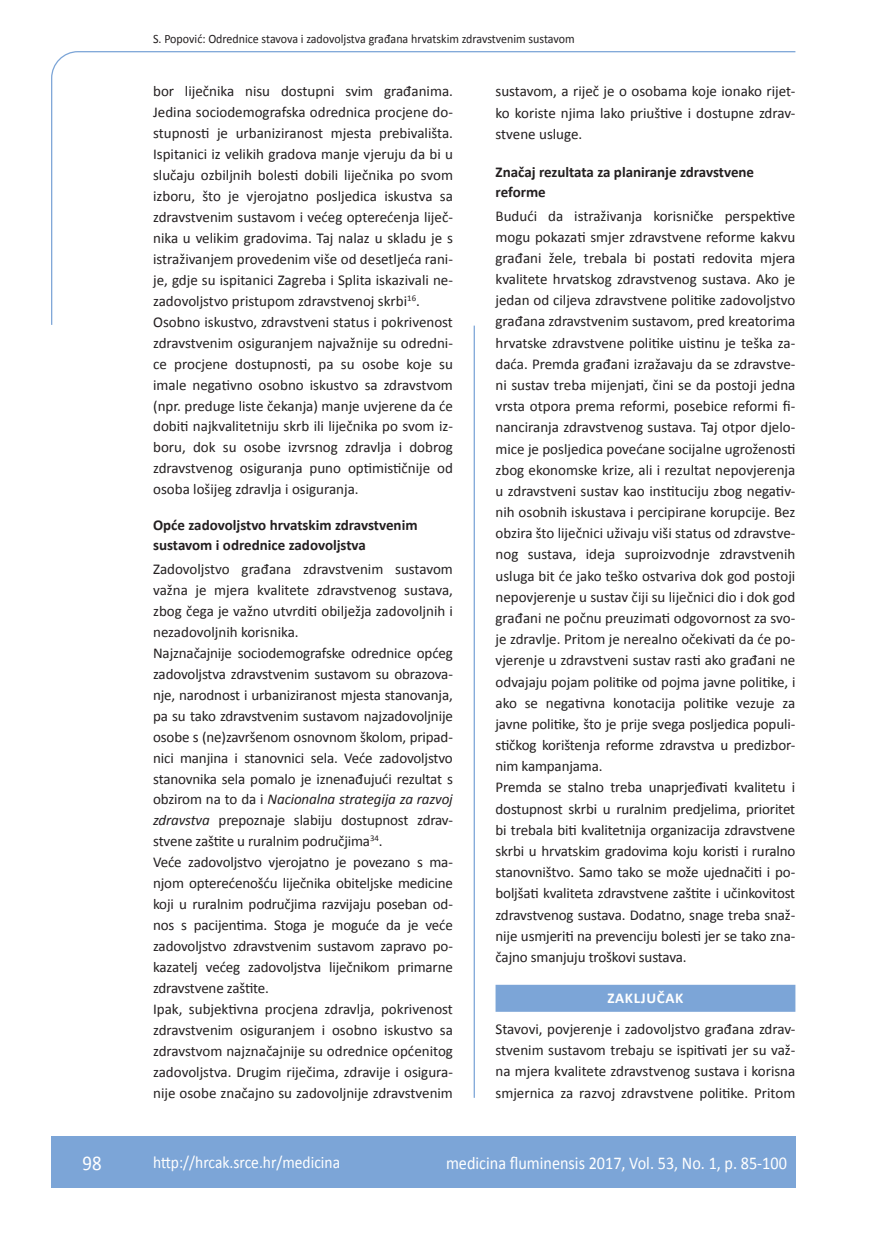
<style>
.page{position:relative;width:872px;height:1234px;background:#fff}
.page>*{position:absolute;margin:0;border:0;box-sizing:border-box;transform-origin:0 0}
.t1{font:21px "Calibri";color:#fff;scale:.9 1}
.t2{font:18px "Calibri";color:#fff;scale:.9 1}
.t3{font:17.25px "Calibri";color:#fff;scale:.9 1}
.t4{font:15px/21px "Calibri";letter-spacing:-.01em;color:#231f20}
.t5{font:700 15px/20.9px "Calibri";color:#231f20}
.t6{font:700 15px "Calibri";letter-spacing:.04em;color:#fff}
.t7{font:12.75px "Calibri";color:#231f20;scale:.94 1}
.s1{font-style:italic}
</style>
<div class="page">
<svg style="left:51px;top:51px;width:745px;height:274px"></svg>
<hr style="left:473px;top:325px;width:2px;height:772px;background:#7ca5d7">
<div style="left:51px;top:1135px;width:744px;height:51px;background:#7ca5d7"></div>
<div style="left:495px;top:984px;width:300px;height:27px;background:#7ca5d7"></div>
<p class="t7" style="left:153px;top:30px;width:450px">S. Popović: Odrednice stavova i zadovoljstva građana hrvatskim zdravstvenim sustavom</p>
<p class="t4" style="left:153px;top:80px;width:301px">bor liječnika nisu dostupni svim građanima.<br>Jedina sociodemografska odrednica procjene do&shy;stupnosti je urbaniziranost mjesta prebivališta.<br>Ispitanici iz velikih gradova manje vjeruju da bi u slučaju ozbiljnih bolesti dobili liječnika po svom izboru, što je vjerojatno posljedica iskustva sa zdravstvenim sustavom i većeg opterećenja liječ&shy;nika u velikim gradovima. Taj nalaz u skladu je s istraživanjem provedenim više od desetljeća rani&shy;je, gdje su ispitanici Zagreba i Splita iskazivali ne&shy;zadovoljstvo pristupom zdravstvenoj skrbi<sup>16</sup>.<br>Osobno iskustvo, zdravstveni status i pokrivenost zdravstvenim osiguranjem najvažnije su odredni&shy;ce procjene dostupnosti, pa su osobe koje su imale negativno osobno iskustvo sa zdravstvom (npr. preduge liste čekanja) manje uvjerene da će dobiti najkvalitetniju skrb ili liječnika po svom iz&shy;boru, dok su osobe izvrsnog zdravlja i dobrog zdravstvenog osiguranja puno optimističnije od osoba lošijeg zdravlja i osiguranja.</p>
<p class="t5" style="left:153px;top:513px;width:266px">Opće zadovoljstvo hrvatskim zdravstvenim sustavom i odrednice zadovoljstva</p>
<p class="t4" style="left:153px;top:558px;width:301px">Zadovoljstvo građana zdravstvenim sustavom važna je mjera kvalitete zdravstvenog sustava, zbog čega je važno utvrditi obilježja zadovoljnih i nezadovoljnih korisnika.<br>Najznačajnije sociodemografske odrednice općeg zadovoljstva zdravstvenim sustavom su obrazova&shy;nje, narodnost i urbaniziranost mjesta stanovanja, pa su tako zdravstvenim sustavom najzadovoljnije osobe s (ne)završenom osnovnom školom, pripad&shy;nici manjina i stanovnici sela. Veće zadovoljstvo stanovnika sela pomalo je iznenađujući rezultat s obzirom na to da i <span class="s1">Nacionalna strategija za razvoj zdravstva</span> prepoznaje slabiju dostupnost zdrav&shy;stvene zaštite u ruralnim područjima<sup>34</sup>.<br>Veće zadovoljstvo vjerojatno je povezano s ma&shy;njom opterećenošću liječnika obiteljske medicine koji u ruralnim područjima razvijaju poseban od&shy;nos s pacijentima. Stoga je moguće da je veće zadovoljstvo zdravstvenim sustavom zapravo po&shy;kazatelj većeg zadovoljstva liječnikom primarne zdravstvene zaštite.<br>Ipak, subjektivna procjena zdravlja, pokrivenost zdravstvenim osiguranjem i osobno iskustvo sa zdravstvom najznačajnije su odrednice općenitog zadovoljstva. Drugim riječima, zdravije i osigura&shy;nije osobe značajno su zadovoljnije zdravstvenim</p>
<p class="t4" style="left:495px;top:80px;width:301px;text-align:justify">sustavom, a riječ je o osobama koje ionako rijet&shy;ko koriste njima lako priuštive i dostupne zdrav&shy;stvene usluge.</p>
<p class="t5" style="left:495px;top:161px;width:260px;line-height:19.6px">Značaj rezultata za planiranje zdravstvene reforme</p>
<p class="t4" style="left:495px;top:204px;width:301px">Budući da istraživanja korisničke perspektive mogu pokazati smjer zdravstvene reforme kakvu građani žele, trebala bi postati redovita mjera kvalitete hrvatskog zdravstvenog sustava. Ako je jedan od ciljeva zdravstvene politike zadovoljstvo građana zdravstvenim sustavom, pred kreatorima hrvatske zdravstvene politike uistinu je teška za&shy;daća. Premda građani izražavaju da se zdravstve&shy;ni sustav treba mijenjati, čini se da postoji jedna vrsta otpora prema reformi, posebice reformi fi&shy;nanciranja zdravstvenog sustava. Taj otpor djelo&shy;mice je posljedica povećane socijalne ugroženosti zbog ekonomske krize, ali i rezultat nepovjerenja u zdravstveni sustav kao instituciju zbog negativ&shy;nih osobnih iskustava i percipirane korupcije. Bez obzira što liječnici uživaju viši status od zdravstve&shy;nog sustava, ideja suproizvodnje zdravstvenih usluga bit će jako teško ostvariva dok god postoji nepovjerenje u sustav čiji su liječnici dio i dok god građani ne počnu preuzimati odgovornost za svo&shy;je zdravlje. Pritom je nerealno očekivati da će po&shy;vjerenje u zdravstveni sustav rasti ako građani ne odvajaju pojam politike od pojma javne politike, i ako se negativna konotacija politike vezuje za javne politike, što je prije svega posljedica populi&shy;stičkog korištenja reforme zdravstva u predizbor&shy;nim kampanjama.<br>Premda se stalno treba unaprjeđivati kvalitetu i dostupnost skrbi u ruralnim predjelima, prioritet bi trebala biti kvalitetnija organizacija zdravstvene skrbi u hrvatskim gradovima koju koristi i ruralno stanovništvo. Samo tako se može ujednačiti i po&shy;boljšati kvaliteta zdravstvene zaštite i učinkovitost zdravstvenog sustava. Dodatno, snage treba snaž&shy;nije usmjeriti na prevenciju bolesti jer se tako zna&shy;čajno smanjuju troškovi sustava.</p>
<p class="t6" style="left:607px;top:988px;width:77px">ZAKLJUČAK</p>
<p class="t4" style="left:495px;top:1017px;width:301px;text-align:justify">Stavovi, povjerenje i zadovoljstvo građana zdrav&shy;stvenim sustavom trebaju se ispitivati jer su važ&shy;na mjera kvalitete zdravstvenog sustava i korisna smjernica za razvoj zdravstvene politike. Pritom</p>
<h1 class="t1" style="left:82px;top:1149px;width:23px">98</h1>
<p class="t3" style="left:153px;top:1150px;width:209px">http://hrcak.srce.hr/medicina</p>
<p class="t2" style="left:446px;top:1151px;width:380px">medicina fluminensis 2017, Vol. 53, No. 1, p. 85-100</p>
</div>
